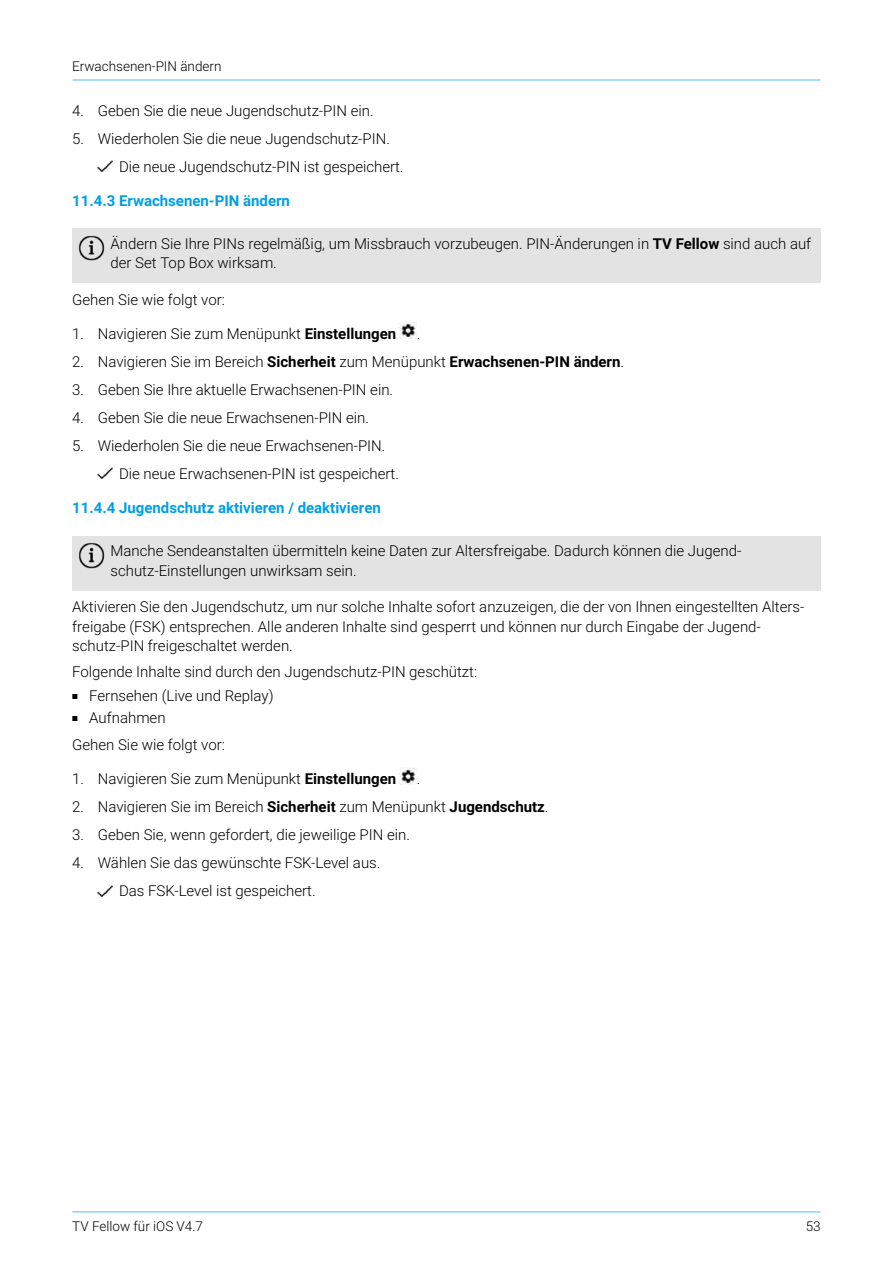
<style>
.page{position:relative;width:893px;height:1263px;background:#fff}
.page>*{position:absolute;margin:0;border:0;box-sizing:border-box;transform-origin:0 0}
.t1{font:300 15px/19.5px "Roboto";color:#000}
.t2{font:700 15px "Roboto";color:#009fe3}
.t3{font:300 13.5px "Roboto";color:#000}
.s1{font-weight:700}
</style>
<div class="page">
<svg style="left:72px;top:80px;width:749px;height:1px"></svg>
<img style="left:98px;top:161px;width:14px;height:11px">
<div style="left:72px;top:229px;width:749px;height:54px;background:#e3e3e3"></div>
<img style="left:78px;top:235px;width:27px;height:26px">
<img style="left:400px;top:322px;width:17px;height:17px">
<img style="left:98px;top:468px;width:14px;height:11px">
<div style="left:72px;top:536px;width:749px;height:54px;background:#e3e3e3"></div>
<img style="left:78px;top:543px;width:27px;height:25px">
<img style="left:400px;top:767px;width:17px;height:17px">
<img style="left:98px;top:885px;width:14px;height:11px">
<svg style="left:72px;top:1211px;width:749px;height:1px"></svg>
<p class="t3" style="left:72px;top:57px;width:151px">Erwachsenen-PIN ändern</p>
<p class="t1" style="left:72px;top:100px;width:303px">4. Geben Sie die neue Jugendschutz-PIN ein.</p>
<p class="t1" style="left:119px;top:124px;width:286px;line-height:28px;text-indent:-47px">5. Wiederholen Sie die neue Jugendschutz-PIN.<br>Die neue Jugendschutz-PIN ist gespeichert.</p>
<p class="t2" style="left:72px;top:190px;width:219px">11.4.3 Erwachsenen-PIN ändern</p>
<p class="t1" style="left:111px;top:233px;width:702px">Ändern Sie Ihre PINs regelmäßig, um Missbrauch vorzubeugen. PIN-Änderungen in <span class="s1">TV Fellow</span> sind auch auf der Set Top Box wirksam.</p>
<p class="t1" style="left:72px;top:289px;width:154px">Gehen Sie wie folgt vor:</p>
<p class="t1" style="left:72px;top:323px;width:325px">1. Navigieren Sie zum Menüpunkt <span class="s1">Einstellungen</span></p>
<p class="t1" style="left:417px;top:323px;width:5px">.</p>
<p class="t1" style="left:72px;top:351px;width:553px">2. Navigieren Sie im Bereich <span class="s1">Sicherheit</span> zum Menüpunkt <span class="s1">Erwachsenen-PIN ändern</span>.</p>
<p class="t1" style="left:72px;top:379px;width:322px">3. Geben Sie Ihre aktuelle Erwachsenen-PIN ein.</p>
<p class="t1" style="left:72px;top:407px;width:298px">4. Geben Sie die neue Erwachsenen-PIN ein.</p>
<p class="t1" style="left:119px;top:431px;width:281px;line-height:28px;text-indent:-47px">5. Wiederholen Sie die neue Erwachsenen-PIN.<br>Die neue Erwachsenen-PIN ist gespeichert.</p>
<p class="t2" style="left:72px;top:497px;width:310px">11.4.4 Jugendschutz aktivieren / deaktivieren</p>
<p class="t1" style="left:111px;top:540px;width:632px">Manche Sendeanstalten übermitteln keine Daten zur Altersfreigabe. Dadurch können die Jugend&shy;schutz-Einstellungen unwirksam sein.</p>
<p class="t1" style="left:72px;top:596px;width:734px">Aktivieren Sie den Jugendschutz, um nur solche Inhalte sofort anzuzeigen, die der von Ihnen eingestellten Alters&shy;freigabe (FSK) entsprechen. Alle anderen Inhalte sind gesperrt und können nur durch Eingabe der Jugend&shy;schutz-PIN freigeschaltet werden.</p>
<p class="t1" style="left:72px;top:661px;width:406px">Folgende Inhalte sind durch den Jugendschutz-PIN geschützt:</p>
<p class="t1" style="left:72px;top:685px;width:203px">■ Fernsehen (Live und Replay)</p>
<p class="t1" style="left:72px;top:704px;width:154px;line-height:27.3px">■ Aufnahmen<br>Gehen Sie wie folgt vor:</p>
<p class="t1" style="left:72px;top:768px;width:325px">1. Navigieren Sie zum Menüpunkt <span class="s1">Einstellungen</span></p>
<p class="t1" style="left:417px;top:768px;width:5px">.</p>
<p class="t1" style="left:72px;top:796px;width:478px">2. Navigieren Sie im Bereich <span class="s1">Sicherheit</span> zum Menüpunkt <span class="s1">Jugendschutz</span>.</p>
<p class="t1" style="left:72px;top:824px;width:339px">3. Geben Sie, wenn gefordert, die jeweilige PIN ein.</p>
<p class="t1" style="left:119px;top:848px;width:263px;line-height:28px;text-indent:-47px">4. Wählen Sie das gewünschte FSK-Level aus.<br>Das FSK-Level ist gespeichert.</p>
<p class="t3" style="left:72px;top:1217px;width:132px">TV Fellow für iOS V4.7</p>
<p class="t3" style="left:806px;top:1217px;width:16px">53</p>
</div>
